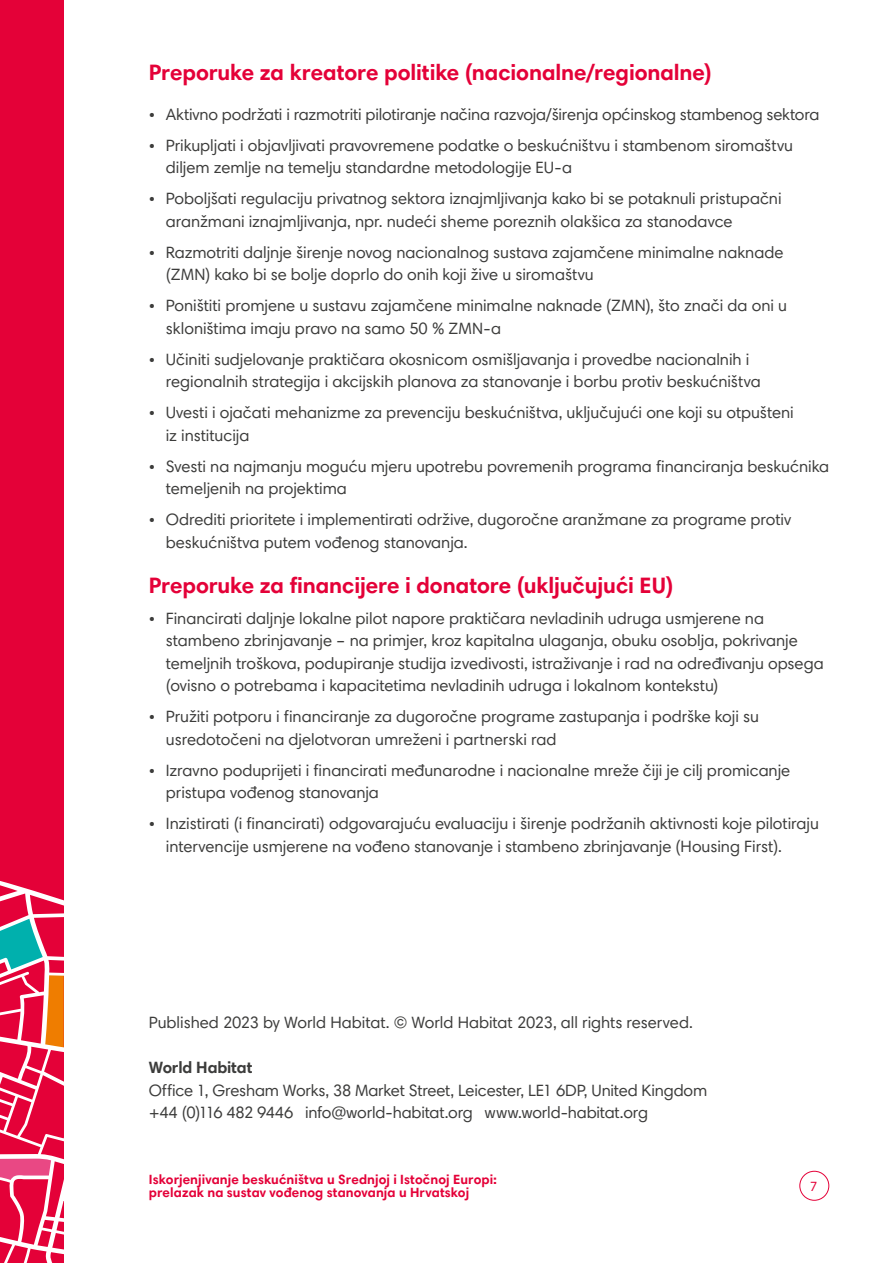
<style>
.page{position:relative;width:893px;height:1263px;background:#fff}
.page>*{position:absolute;margin:0;border:0;box-sizing:border-box;transform-origin:0 0}
.Sub-heading_3{font:700 22.5px "Harmonia Sans Pro Cyr";letter-spacing:-.005em;color:#e40138}
.Body_text{font:16.5px/22.5px "Harmonia Sans Pro Cyr";letter-spacing:-.005em;color:#3c3c3b}
.Body_text-2{font:700 16.5px "Harmonia Sans Pro Cyr";letter-spacing:-.01em;color:#3c3c3b}
.t1{font:700 13.5px/13.5px "Harmonia Sans Pro Cyr";letter-spacing:.01em;color:#e40138}
.t2{font:13.5px "Harmonia Sans Pro Cyr";color:#e40138}
</style>
<div class="page">
<div style="left:799px;top:1171px;width:30px;height:30px;border:1px solid #e40138;border-radius:50%"></div>
<div style="left:0;top:0;width:64px;height:1263px;background:#e40138"></div>
<svg style="left:0;top:881px;width:64px;height:382px"></svg>
<p class="Sub-heading_3" style="left:149px;top:58px;width:565px">Preporuke za kreatore politike (nacionalne/regionalne)</p>
<p class="Body_text" style="left:149px;top:103px;width:672px">• Aktivno podržati i razmotriti pilotiranje načina razvoja/širenja općinskog stambenog sektora</p>
<p class="Body_text" style="left:166px;top:134px;width:629px;text-indent:-17px">• Prikupljati i objavljivati pravovremene podatke o beskućništvu i stambenom siromaštvu diljem zemlje na temelju standardne metodologije EU-a</p>
<p class="Body_text" style="left:166px;top:187px;width:617px;text-indent:-17px">• Poboljšati regulaciju privatnog sektora iznajmljivanja kako bi se potaknuli pristupačni aranžmani iznajmljivanja, npr. nudeći sheme poreznih olakšica za stanodavce</p>
<p class="Body_text" style="left:166px;top:241px;width:619px;text-indent:-17px">• Razmotriti daljnje širenje novog nacionalnog sustava zajamčene minimalne naknade (ZMN) kako bi se bolje doprlo do onih koji žive u siromaštvu</p>
<p class="Body_text" style="left:166px;top:294px;width:623px;text-indent:-17px">• Poništiti promjene u sustavu zajamčene minimalne naknade (ZMN), što znači da oni u skloništima imaju pravo na samo 50 % ZMN-a</p>
<p class="Body_text" style="left:166px;top:348px;width:596px;text-indent:-17px">• Učiniti sudjelovanje praktičara okosnicom osmišljavanja i provedbe nacionalnih i regionalnih strategija i akcijskih planova za stanovanje i borbu protiv beskućništva</p>
<p class="Body_text" style="left:166px;top:401px;width:629px;text-indent:-17px">• Uvesti i ojačati mehanizme za prevenciju beskućništva, uključujući one koji su otpušteni iz institucija</p>
<p class="Body_text" style="left:166px;top:455px;width:665px;text-indent:-17px">• Svesti na najmanju moguću mjeru upotrebu povremenih programa financiranja beskućnika temeljenih na projektima</p>
<p class="Body_text" style="left:166px;top:508px;width:627px;text-indent:-17px">• Odrediti prioritete i implementirati održive, dugoročne aranžmane za programe protiv beskućništva putem vođenog stanovanja.</p>
<p class="Sub-heading_3" style="left:149px;top:571px;width:526px">Preporuke za financijere i donatore (uključujući EU)</p>
<p class="Body_text" style="left:166px;top:607px;width:659px;text-indent:-17px">• Financirati daljnje lokalne pilot napore praktičara nevladinih udruga usmjerene na stambeno zbrinjavanje – na primjer, kroz kapitalna ulaganja, obuku osoblja, pokrivanje temeljnih troškova, podupiranje studija izvedivosti, istraživanje i rad na određivanju opsega (ovisno o potrebama i kapacitetima nevladinih udruga i lokalnom kontekstu)</p>
<p class="Body_text" style="left:166px;top:705px;width:595px;text-indent:-17px">• Pružiti potporu i financiranje za dugoročne programe zastupanja i podrške koji su usredotočeni na djelotvoran umreženi i partnerski rad</p>
<p class="Body_text" style="left:166px;top:759px;width:626px;text-indent:-17px">• Izravno poduprijeti i financirati međunarodne i nacionalne mreže čiji je cilj promicanje pristupa vođenog stanovanja</p>
<p class="Body_text" style="left:166px;top:812px;width:655px;text-indent:-17px">• Inzistirati (i financirati) odgovarajuću evaluaciju i širenje podržanih aktivnosti koje pilotiraju intervencije usmjerene na vođeno stanovanje i stambeno zbrinjavanje (Housing First).</p>
<p class="Body_text" style="left:149px;top:1011px;width:546px">Published 2023 by World Habitat. © World Habitat 2023, all rights reserved.</p>
<p class="Body_text-2" style="left:149px;top:1057px;width:105px">World Habitat</p>
<p class="Body_text" style="left:149px;top:1079px;width:560px">Office 1, Gresham Works, 38 Market Street, Leicester, LE1 6DP, United Kingdom</p>
<p class="Body_text" style="left:149px;top:1101px;width:501px">+44 (0)116 482 9446 info@world-habitat.org www.world-habitat.org</p>
<p class="t1" style="left:149px;top:1172px;width:350px">Iskorjenjivanje beskućništva u Srednjoj i Istočnoj Europi: prelazak na sustav vođenog stanovanja u Hrvatskoj</p>
<p class="t2" style="left:810px;top:1178px;width:9px">7</p>
</div>
